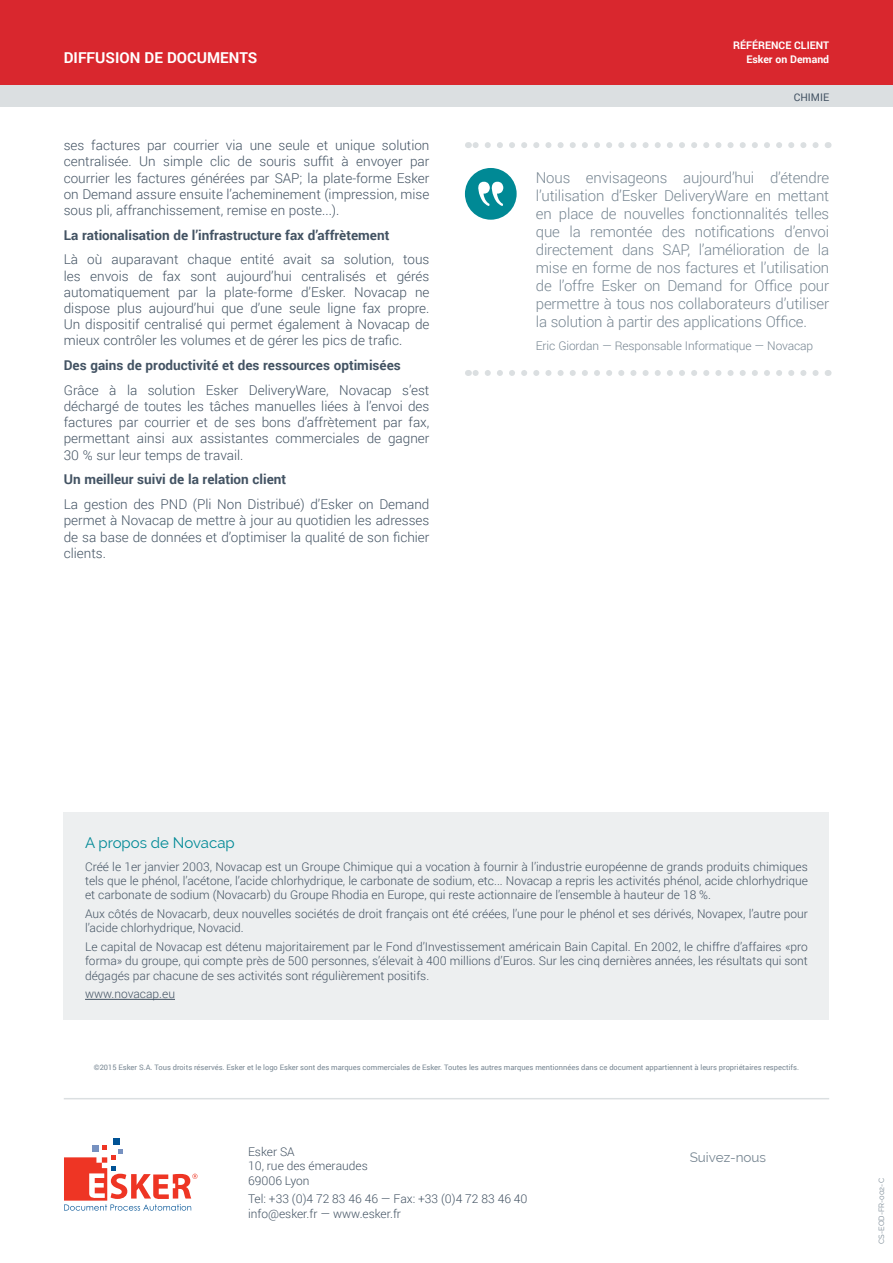
<style>
.page{position:relative;width:893px;height:1263px;background:#fff}
.page>*{position:absolute;margin:0;border:0;box-sizing:border-box;transform-origin:0 0}
.t1{font:300 15px/18px "Roboto";letter-spacing:-.01em;color:#778692;text-align:justify}
.t2{font:700 15px "Roboto";color:#fff}
.t3{font:15px "Raleway";color:#008996}
.t4{font:300 13.5px/16.2px "Roboto";color:#435363;text-align:justify}
.t5{font:700 13.5px "Roboto";color:#435363}
.t6{font:13.5px "Raleway";color:#778692}
.t7{font:300 12px/14.4px "Roboto";color:#435363}
.t8{font:300 12px "Roboto";letter-spacing:-.01em;color:#778692}
.t9{font:700 10.5px "Roboto";color:#fff}
.t10{font:10.5px "Roboto";color:#435363}
.t11{font:7.5px "Roboto";color:#778692}
.t12{font:7.5px "Raleway";color:#778692}
</style>
<div class="page">
<svg style="left:64px;top:1138px;width:134px;height:72px"></svg>
<div style="left:0;top:0;width:893px;height:85px;background:#d9272e"></div>
<div style="left:64px;top:812px;width:765px;height:208px;background:#edeff0"></div>
<hr style="left:85px;top:999px;width:90px;height:1px;background:#435363">
<div style="left:0;top:85px;width:893px;height:21px;background:#dbdfe1"></div>
<svg style="left:468px;top:142px;width:348px;height:6px"></svg>
<div style="left:465px;top:168px;width:52px;height:52px;background:#008995;border-radius:50%"></div>
<svg style="left:478px;top:182px;width:25px;height:24px"></svg>
<svg style="left:468px;top:370px;width:348px;height:6px"></svg>
<hr style="left:64px;top:1098px;width:765px;height:1px;background:#dbdfe1">
<p class="t9" style="left:733px;top:37px;width:98px">RÉFÉRENCE CLIENT</p>
<p class="t2" style="left:64px;top:47px;width:195px">DIFFUSION DE DOCUMENTS</p>
<p class="t9" style="left:746px;top:52px;width:84px">Esker on Demand</p>
<p class="t4" style="left:64px;top:137px;width:367px">ses factures par courrier via une seule et unique solution centralisée. Un simple clic de souris suffit à envoyer par courrier les factures générées par SAP; la plate-forme Esker on Demand assure ensuite l’acheminement (impression, mise sous pli, affranchissement, remise en poste...).</p>
<p class="t5" style="left:64px;top:225px;width:327px">La rationalisation de l’infrastructure fax d’affrètement</p>
<p class="t4" style="left:64px;top:251px;width:367px">Là où auparavant chaque entité avait sa solution, tous les envois de fax sont aujourd’hui centralisés et gérés automatiquement par la plate-forme d’Esker. Novacap ne dispose plus aujourd’hui que d’une seule ligne fax propre.<br>Un dispositif centralisé qui permet également à Novacap de mieux contrôler les volumes et de gérer les pics de trafic.</p>
<p class="t5" style="left:64px;top:356px;width:339px">Des gains de productivité et des ressources optimisées</p>
<p class="t4" style="left:64px;top:381px;width:367px">Grâce à la solution Esker DeliveryWare, Novacap s’est déchargé de toutes les tâches manuelles liées à l’envoi des factures par courrier et de ses bons d’affrètement par fax, permettant ainsi aux assistantes commerciales de gagner 30 % sur leur temps de travail.</p>
<p class="t5" style="left:64px;top:470px;width:224px">Un meilleur suivi de la relation client</p>
<p class="t4" style="left:64px;top:496px;width:367px">La gestion des PND (Pli Non Distribué) d’Esker on Demand permet à Novacap de mettre à jour au quotidien les adresses de sa base de données et d’optimiser la qualité de son fichier clients.</p>
<p class="t10" style="left:794px;top:90px;width:37px">CHIMIE</p>
<p class="t1" style="left:536px;top:168px;width:295px">Nous envisageons aujourd’hui d’étendre l’utilisation d’Esker DeliveryWare en mettant en place de nouvelles fonctionnalités telles que la remontée des notifications d’envoi directement dans SAP, l’amélioration de la mise en forme de nos factures et l’utilisation de l’offre Esker on Demand for Office pour permettre à tous nos collaborateurs d’utiliser la solution à partir des applications Office.</p>
<p class="t8" style="left:536px;top:337px;width:279px">Eric Giordan — Responsable Informatique — Novacap</p>
<p class="t3" style="left:85px;top:833px;width:151px">A propos de Novacap</p>
<p class="t7" style="left:85px;top:859px;width:724px;text-align:justify">Créé le 1er janvier 2003, Novacap est un Groupe Chimique qui a vocation à fournir à l’industrie européenne de grands produits chimiques tels que le phénol, l’acétone, l’acide chlorhydrique, le carbonate de sodium, etc... Novacap a repris les activités phénol, acide chlorhydrique et carbonate de sodium (Novacarb) du Groupe Rhodia en Europe, qui reste actionnaire de l’ensemble à hauteur de 18 %.</p>
<p class="t7" style="left:85px;top:906px;width:724px">Aux côtés de Novacarb, deux nouvelles sociétés de droit français ont été créées, l’une pour le phénol et ses dérivés, Novapex, l’autre pour l’acide chlorhydrique, Novacid.</p>
<p class="t7" style="left:85px;top:939px;width:724px;text-align:justify">Le capital de Novacap est détenu majoritairement par le Fond d’Investissement américain Bain Capital. En 2002, le chiffre d’affaires «pro forma» du groupe, qui compte près de 500 personnes, s’élevait à 400 millions d’Euros. Sur les cinq dernières années, les résultats qui sont dégagés par chacune de ses activités sont régulièrement positifs.</p>
<p class="t7" style="left:85px;top:986px;width:91px">www.novacap.eu</p>
<p class="t11" style="left:94px;top:1062px;width:707px">©2015 Esker S.A. Tous droits réservés. Esker et le logo Esker sont des marques commerciales de Esker. Toutes les autres marques mentionnées dans ce document appartiennent à leurs propriétaires respectifs.</p>
<p class="t7" style="left:248px;top:1144px;width:121px">Esker SA<br>10, rue des émeraudes<br>69006 Lyon</p>
<p class="t7" style="left:248px;top:1191px;width:281px">Tel: +33 (0)4 72 83 46 46 — Fax: +33 (0)4 72 83 46 40 info@esker.fr — www.esker.fr</p>
<p class="t6" style="left:690px;top:1149px;width:78px">Suivez-nous</p>
<p class="t12" style="left:877px;top:1244px;width:67px;rotate:-90deg">CS-EOD-FR-002-C</p>
</div>
